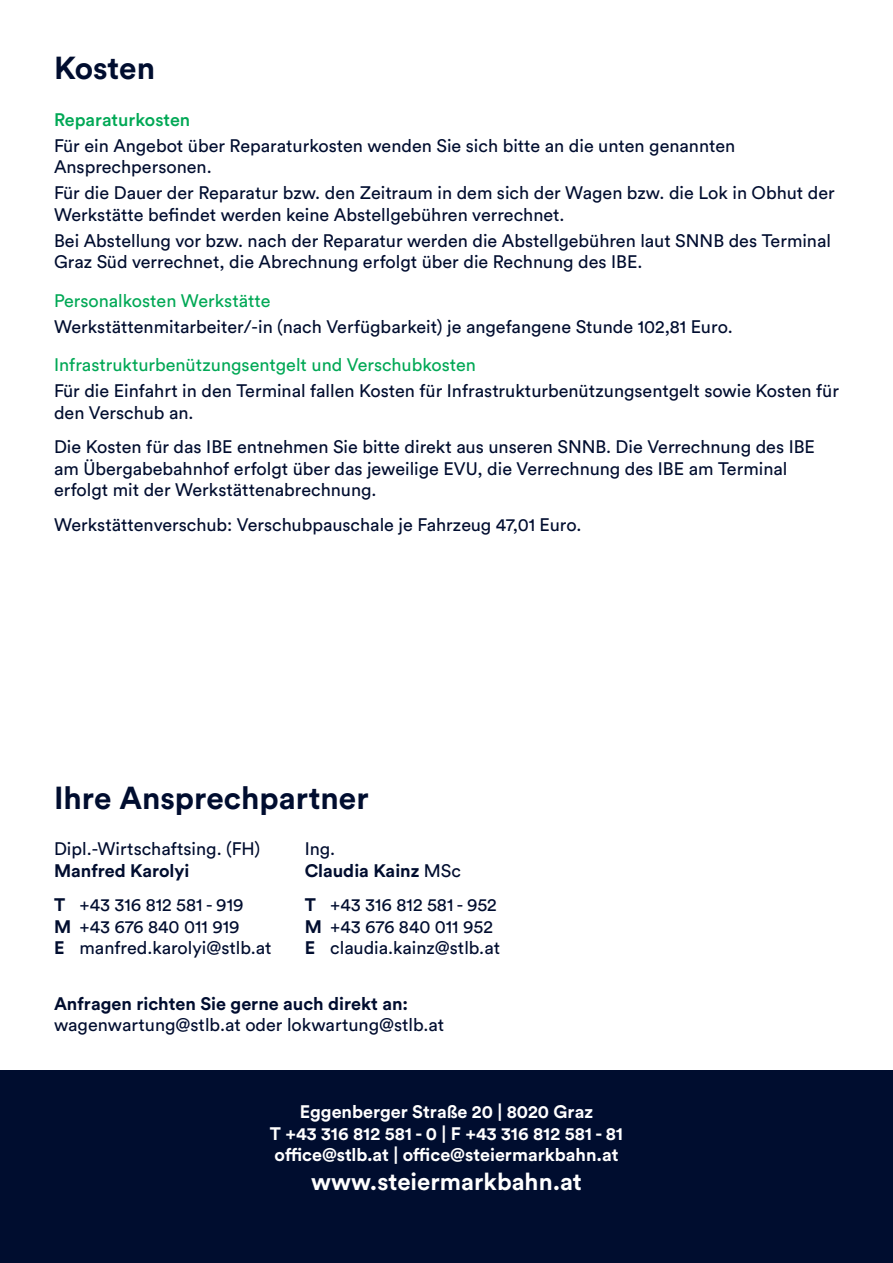
<style>
.page{position:relative;width:893px;height:1263px;background:#fff}
.page>*{position:absolute;margin:0;border:0;box-sizing:border-box;transform-origin:0 0}
.t1{font:700 31.5px "Circular Std";color:#000d2f}
.t2{font:700 24px "Circular Std";color:#fff}
.t3{font:18px/21.6px "Circular Std";color:#000d2f}
.t4{font:700 18px/21.6px "Circular Std";color:#fff;text-align:center}
.t5{font:18px "Circular Std";color:#00a855}
.t6{font:700 18px/21.6px "Circular Std";color:#000d2f}
.t7{font:500 18px "Circular Std";color:#00a855}
.s1{font-weight:700}
.s2{font-weight:400}
</style>
<div class="page">
<div style="left:0;top:1070px;width:893px;height:193px;background:#000d2f"></div>
<h1 class="t1" style="left:54px;top:48px;width:103px">Kosten</h1>
<p class="t7" style="left:54px;top:108px;width:138px">Reparaturkosten</p>
<p class="t3" style="left:54px;top:134px;width:683px">Für ein Angebot über Reparaturkosten wenden Sie sich bitte an die unten genannten<br>Ansprechpersonen.</p>
<p class="t3" style="left:54px;top:182px;width:782px">Für die Dauer der Reparatur bzw. den Zeitraum in dem sich der Wagen bzw. die Lok in Obhut der<br>Werkstätte befindet werden keine Abstellgebühren verrechnet.</p>
<p class="t3" style="left:54px;top:229px;width:779px">Bei Abstellung vor bzw. nach der Reparatur werden die Abstellgebühren laut SNNB des Terminal<br>Graz Süd verrechnet, die Abrechnung erfolgt über die Rechnung des IBE.</p>
<p class="t5" style="left:54px;top:290px;width:218px">Personalkosten Werkstätte</p>
<p class="t3" style="left:54px;top:315px;width:680px">Werkstättenmitarbeiter/-in (nach Verfügbarkeit) je angefangene Stunde 102,81 Euro.</p>
<p class="t5" style="left:54px;top:354px;width:424px">Infrastrukturbenützungsentgelt und Verschubkosten</p>
<p class="t3" style="left:54px;top:380px;width:786px">Für die Einfahrt in den Terminal fallen Kosten für Infrastrukturbenützungsentgelt sowie Kosten für den Verschub an.</p>
<p class="t3" style="left:54px;top:436px;width:762px">Die Kosten für das IBE entnehmen Sie bitte direkt aus unseren SNNB. Die Verrechnung des IBE am Übergabebahnhof erfolgt über das jeweilige EVU, die Verrechnung des IBE am Terminal erfolgt mit der Werkstättenabrechnung.</p>
<p class="t3" style="left:54px;top:513px;width:529px">Werkstättenverschub: Verschubpauschale je Fahrzeug 47,01 Euro.</p>
<h1 class="t1" style="left:54px;top:777px;width:316px">Ihre Ansprechpartner</h1>
<p class="t3" style="left:54px;top:838px;width:208px">Dipl.-Wirtschaftsing. (FH)</p>
<p class="t3" style="left:54px;top:853px;width:191px;line-height:34.3px"><span class="s1">Manfred Karolyi<br>T</span> +43 316 812 581 - 919</p>
<p class="t3" style="left:54px;top:915px;width:219px"><span class="s1">M</span> +43 676 840 011 919<br><span class="s1">E</span> manfred.karolyi@stlb.at</p>
<p class="t6" style="left:305px;top:837px;width:158px"><span class="s2">Ing.<br></span>Claudia Kainz <span class="s2">MSc</span></p>
<p class="t3" style="left:305px;top:894px;width:197px"><span class="s1">T</span> +43 316 812 581 - 952<br><span class="s1">M</span> +43 676 840 011 952<br><span class="s1">E</span> claudia.kainz@stlb.at</p>
<p class="t6" style="left:54px;top:992px;width:356px">Anfragen richten Sie gerne auch direkt an:</p>
<p class="t3" style="left:54px;top:1014px;width:392px">wagenwartung@stlb.at oder lokwartung@stlb.at</p>
<p class="t4" style="left:270px;top:1100px;width:355px">Eggenberger Straße 20 | 8020 Graz<br>T +43 316 812 581 - 0 | F +43 316 812 581 - 81 office@stlb.at | office@steiermarkbahn.at</p>
<h2 class="t2" style="left:311px;top:1166px;width:272px">www.steiermarkbahn.at</h2>
</div>
